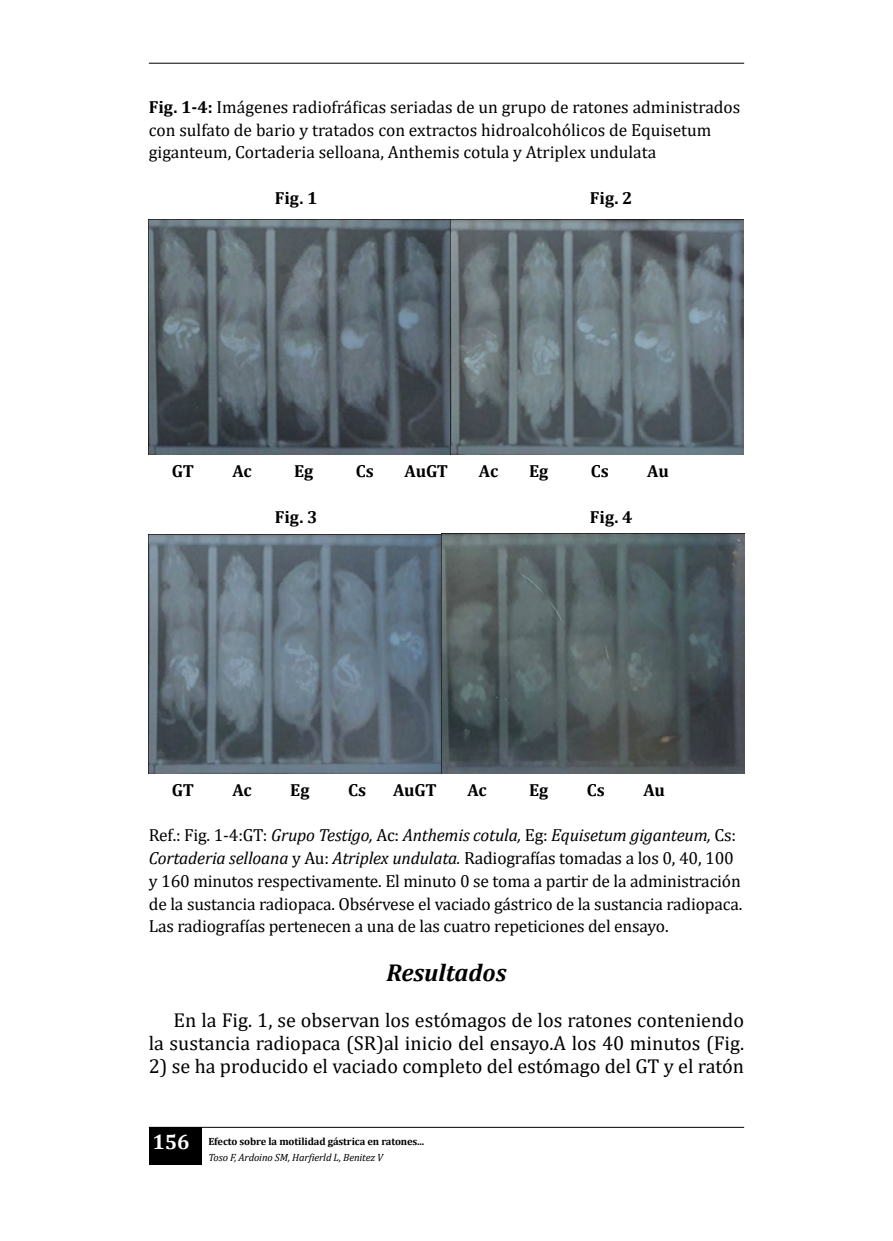
<style>
.page{position:relative;width:893px;height:1241px;background:#fff}
.page>*{position:absolute;margin:0;border:0;box-sizing:border-box;transform-origin:0 0}
.t1{font:italic 700 24.5px "Cambria";color:#000}
.t2{font:20.12px/22.8px "Cambria";color:#000;text-align:right}
.t3{font:17.5px/22.8px "Cambria";letter-spacing:-.01em;color:#000}
.t4{font:700 17.5px "Cambria";color:#000}
.t5{font:700 10.5px/15.8px "Cambria";letter-spacing:-.01em;color:#000}
.s1{font-weight:700}
.s2{font-style:italic}
.s3{font-size:21px;color:#fff}
.s4{font-weight:400;font-style:italic}
</style>
<div class="page">
<div style="left:149px;top:1127px;width:52px;height:37px;background:#000"></div>
<hr style="left:149px;top:1126px;width:595px;height:1px;background:#000">
<hr style="left:149px;top:63px;width:595px;height:1px;background:#000">
<img style="left:149px;top:219px;width:595px;height:235px">
<img style="left:149px;top:533px;width:595px;height:240px">
<p class="t3" style="left:149px;top:95px;width:593px"><span class="s1">Fig. 1-4:</span> Imágenes radiofráficas seriadas de un grupo de ratones administrados con sulfato de bario y tratados con extractos hidroalcohólicos de Equisetum giganteum, Cortaderia selloana, Anthemis cotula y Atriplex undulata</p>
<p class="t4" style="left:275px;top:186px;width:44px">Fig. 1</p>
<p class="t4" style="left:590px;top:186px;width:44px">Fig. 2</p>
<p class="t4" style="left:172px;top:459px;width:23px">GT</p>
<p class="t4" style="left:232px;top:459px;width:21px">Ac</p>
<p class="t4" style="left:294px;top:459px;width:21px">Eg</p>
<p class="t4" style="left:356px;top:459px;width:20px">Cs</p>
<p class="t4" style="left:405px;top:459px;width:45px">AuGT</p>
<p class="t4" style="left:479px;top:459px;width:21px">Ac</p>
<p class="t4" style="left:529px;top:459px;width:21px">Eg</p>
<p class="t4" style="left:591px;top:459px;width:20px">Cs</p>
<p class="t4" style="left:647px;top:459px;width:23px">Au</p>
<p class="t4" style="left:275px;top:504px;width:44px">Fig. 3</p>
<p class="t4" style="left:590px;top:504px;width:44px">Fig. 4</p>
<p class="t4" style="left:172px;top:777px;width:23px">GT</p>
<p class="t4" style="left:232px;top:777px;width:21px">Ac</p>
<p class="t4" style="left:290px;top:777px;width:21px">Eg</p>
<p class="t4" style="left:348px;top:777px;width:20px">Cs</p>
<p class="t4" style="left:393px;top:777px;width:45px">AuGT</p>
<p class="t4" style="left:467px;top:777px;width:21px">Ac</p>
<p class="t4" style="left:529px;top:777px;width:21px">Eg</p>
<p class="t4" style="left:587px;top:777px;width:20px">Cs</p>
<p class="t4" style="left:643px;top:777px;width:23px">Au</p>
<p class="t3" style="left:149px;top:823px;width:595px">Ref.: Fig. 1-4:GT: <span class="s2">Grupo Testigo,</span> Ac: <span class="s2">Anthemis cotula,</span> Eg: <span class="s2">Equisetum giganteum,</span> Cs:<br><span class="s2">Cortaderia selloana</span> y Au: <span class="s2">Atriplex undulata.</span> Radiografías tomadas a los 0, 40, 100 y 160 minutos respectivamente. El minuto 0 se toma a partir de la administración de la sustancia radiopaca. Obsérvese el vaciado gástrico de la sustancia radiopaca.<br>Las radiografías pertenecen a una de las cuatro repeticiones del ensayo.</p>
<h1 class="t1" style="left:386px;top:955px;width:122px">Resultados</h1>
<p class="t2" style="left:149px;top:1008px;width:597px">En la Fig. 1, se observan los estómagos de los ratones conteniendo<br>la sustancia radiopaca (SR)al inicio del ensayo.A los 40 minutos (Fig.</p>
<p class="t2" style="left:149px;top:1053px;width:597px">2) se ha producido el vaciado completo del estómago del GT y el ratón</p>
<p class="t5" style="left:208px;top:1133px;width:218px;text-indent:-56px"><span class="s3">156</span> Efecto sobre la motilidad gástrica en ratones...<br><span class="s4">Toso F, Ardoino SM, Harfierld L, Benitez V</span></p>
</div>
